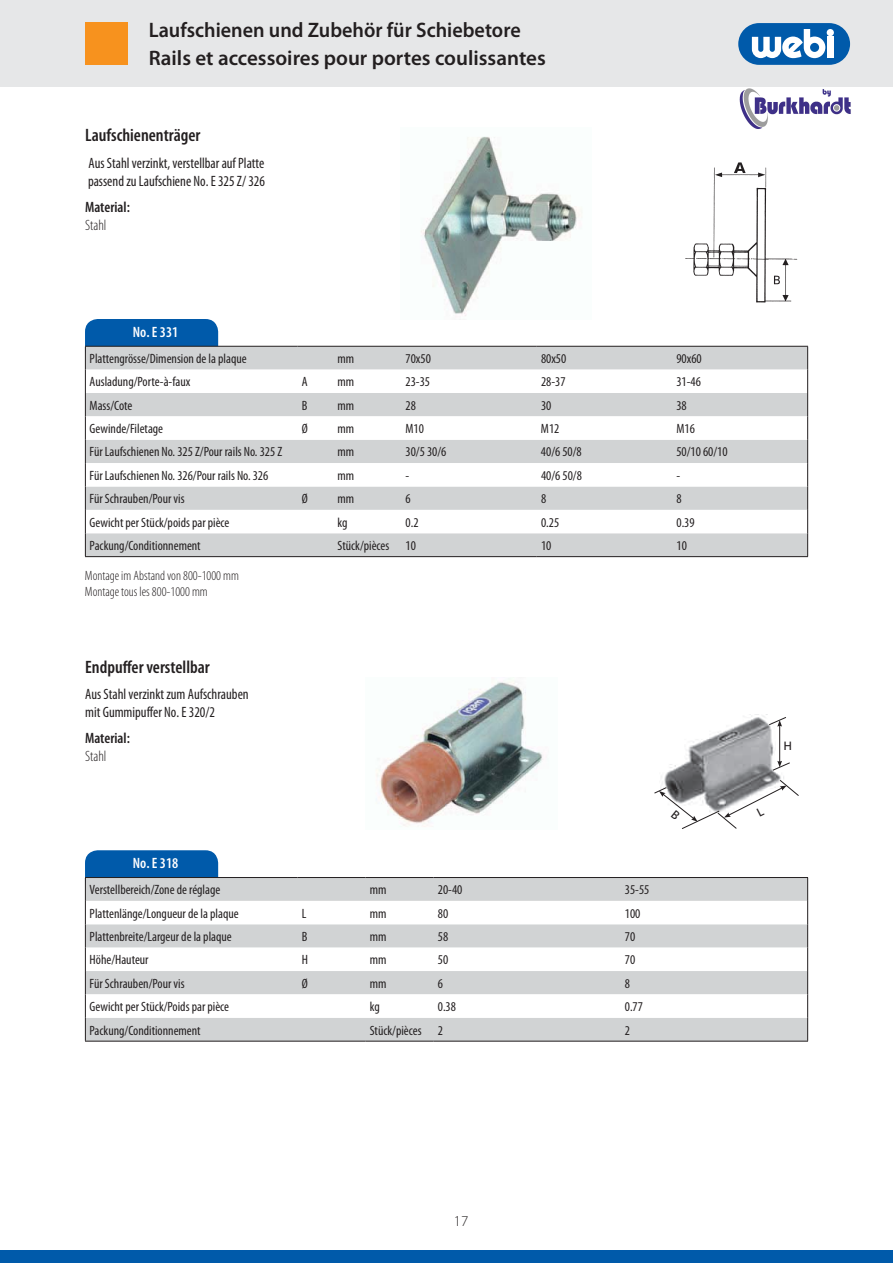
<style>
.page{position:relative;width:893px;height:1263px;background:#fff}
.page>*{position:absolute;margin:0;border:0;box-sizing:border-box;transform-origin:0 0}
.t1{font:600 21px/27.8px "Myriad Pro";color:#231f20;scale:.96 1}
.t2{font:600 condensed 18px "Myriad Pro";color:#231f20}
.t3{font:condensed 15px/18px "Myriad Pro";color:#231f20;scale:.96 1}
.t4{font:600 condensed 15px "Myriad Pro";color:#231f20}
.t5{font:600 condensed 15px "Myriad Pro";color:#fff}
.t6{font:300 condensed 15px "Myriad Pro";color:#231f20}
.t7{font:300 15px "Myriad Pro";color:#231f20}
.t8{font:condensed 13.5px "Myriad Pro";color:#231f20}
.t9{font:300 condensed 13.5px/16.2px "Myriad Pro";color:#231f20}
.t10{font:12px "Frutiger";color:#231f20}
</style>
<div class="page">
<div style="left:0;top:0;width:893px;height:86px;background:#e6e7e8"></div>
<div style="left:738px;top:23px;width:112px;height:42px;background:#005aaa;border-radius:21px"></div>
<div style="left:827px;top:29px;width:7px;height:7px;background:#fff;border-radius:50%"></div>
<div style="left:827px;top:37px;width:6px;height:21px;background:#fff"></div>
<svg style="left:752px;top:29px;width:73px;height:29px"></svg>
<div style="left:85px;top:23px;width:43px;height:42px;background:#f7921e"></div>
<div style="left:0;top:1250px;width:893px;height:13px;background:#005aaa"></div>
<img style="left:421px;top:136px;width:161px;height:180px">
<img style="left:376px;top:678px;width:167px;height:149px">
<div style="left:85px;top:319px;width:133px;height:43px;background:#005aaa;border-radius:13px"></div>
<div style="left:85px;top:850px;width:133px;height:43px;background:#005aaa;border-radius:13px"></div>
<div style="left:86px;top:347px;width:721px;height:209px;background:#d1d3d4"></div>
<svg style="left:86px;top:370px;width:721px;height:163px"></svg>
<hr style="left:85px;top:346px;width:213px;height:1px;background:#231f20">
<hr style="left:298px;top:346px;width:239px;height:1px;background:#231f20">
<hr style="left:537px;top:346px;width:271px;height:1px;background:#231f20">
<svg style="left:85px;top:347px;width:1px;height:209px"></svg>
<svg style="left:807px;top:347px;width:1px;height:209px"></svg>
<hr style="left:85px;top:556px;width:452px;height:1px;background:#231f20">
<hr style="left:537px;top:556px;width:271px;height:1px;background:#231f20">
<div style="left:86px;top:878px;width:721px;height:163px;background:#d1d3d4"></div>
<svg style="left:86px;top:901px;width:721px;height:117px"></svg>
<hr style="left:85px;top:877px;width:213px;height:1px;background:#231f20">
<hr style="left:298px;top:877px;width:68px;height:1px;background:#231f20">
<hr style="left:366px;top:877px;width:68px;height:1px;background:#231f20">
<hr style="left:434px;top:877px;width:374px;height:1px;background:#231f20">
<svg style="left:85px;top:878px;width:1px;height:163px"></svg>
<svg style="left:807px;top:878px;width:1px;height:163px"></svg>
<hr style="left:85px;top:1041px;width:281px;height:1px;background:#231f20">
<hr style="left:366px;top:1041px;width:68px;height:1px;background:#231f20">
<hr style="left:434px;top:1041px;width:374px;height:1px;background:#231f20">
<img style="left:739px;top:88px;width:112px;height:41px">
<img style="left:685px;top:162px;width:113px;height:141px">
<img style="left:661px;top:714px;width:123px;height:66px">
<hr style="left:779px;top:725px;width:1px;height:37px;background:#231f20">
<svg style="left:768px;top:717px;width:18px;height:10px"></svg>
<svg style="left:772px;top:761px;width:18px;height:10px"></svg>
<svg style="left:654px;top:780px;width:145px;height:49px"></svg>
<h1 class="t1" style="left:149px;top:16px;width:415px">Laufschienen und Zubehör für Schiebetore<br>Rails et accessoires pour portes coulissantes</h1>
<h2 class="t2" style="left:85px;top:128px;width:117px">Laufschienenträger</h2>
<p class="t3" style="left:88px;top:154px;width:186px">Aus Stahl verzinkt, verstellbar auf Platte passend zu Laufschiene No. E 325 Z/ 326</p>
<p class="t4" style="left:85px;top:201px;width:46px">Material:</p>
<p class="t6" style="left:85px;top:220px;width:23px">Stahl</p>
<p class="t5" style="left:133px;top:326px;width:47px">No. E 331</p>
<p class="t8" style="left:90px;top:353px;width:159px">Plattengrösse/Dimension de la plaque</p>
<p class="t8" style="left:337px;top:353px;width:18px">mm</p>
<p class="t8" style="left:405px;top:353px;width:27px">70x50</p>
<p class="t8" style="left:541px;top:353px;width:27px">80x50</p>
<p class="t8" style="left:676px;top:353px;width:27px">90x60</p>
<p class="t8" style="left:90px;top:377px;width:102px">Ausladung/Porte-à-faux</p>
<p class="t8" style="left:302px;top:377px;width:7px">A</p>
<p class="t8" style="left:337px;top:377px;width:18px">mm</p>
<p class="t8" style="left:405px;top:377px;width:26px">23-35</p>
<p class="t8" style="left:541px;top:377px;width:26px">28-37</p>
<p class="t8" style="left:676px;top:377px;width:26px">31-46</p>
<p class="t8" style="left:90px;top:400px;width:44px">Mass/Cote</p>
<p class="t8" style="left:302px;top:400px;width:7px">B</p>
<p class="t8" style="left:337px;top:400px;width:18px">mm</p>
<p class="t8" style="left:405px;top:400px;width:12px">28</p>
<p class="t8" style="left:541px;top:400px;width:12px">30</p>
<p class="t8" style="left:676px;top:400px;width:12px">38</p>
<p class="t8" style="left:90px;top:423px;width:75px">Gewinde/Filetage</p>
<p class="t8" style="left:302px;top:423px;width:8px">Ø</p>
<p class="t8" style="left:337px;top:423px;width:18px">mm</p>
<p class="t8" style="left:405px;top:423px;width:20px">M10</p>
<p class="t8" style="left:541px;top:423px;width:20px">M12</p>
<p class="t8" style="left:676px;top:423px;width:20px">M16</p>
<p class="t8" style="left:90px;top:447px;width:194px">Für Laufschienen No. 325 Z/Pour rails No. 325 Z</p>
<p class="t8" style="left:337px;top:447px;width:18px">mm</p>
<p class="t8" style="left:405px;top:447px;width:42px">30/5 30/6</p>
<p class="t8" style="left:541px;top:447px;width:42px">40/6 50/8</p>
<p class="t8" style="left:676px;top:447px;width:53px">50/10 60/10</p>
<p class="t8" style="left:90px;top:470px;width:180px">Für Laufschienen No. 326/Pour rails No. 326</p>
<p class="t8" style="left:337px;top:470px;width:18px">mm</p>
<p class="t8" style="left:405px;top:470px;width:5px">-</p>
<p class="t8" style="left:541px;top:470px;width:42px">40/6 50/8</p>
<p class="t8" style="left:676px;top:470px;width:5px">-</p>
<p class="t8" style="left:90px;top:494px;width:96px">Für Schrauben/Pour vis</p>
<p class="t8" style="left:302px;top:494px;width:8px">Ø</p>
<p class="t8" style="left:337px;top:494px;width:18px">mm</p>
<p class="t8" style="left:405px;top:494px;width:7px">6</p>
<p class="t8" style="left:541px;top:494px;width:7px">8</p>
<p class="t8" style="left:676px;top:494px;width:7px">8</p>
<p class="t8" style="left:90px;top:517px;width:141px">Gewicht per Stück/poids par pièce</p>
<p class="t8" style="left:337px;top:517px;width:11px">kg</p>
<p class="t8" style="left:405px;top:517px;width:15px">0.2</p>
<p class="t8" style="left:541px;top:517px;width:20px">0.25</p>
<p class="t8" style="left:676px;top:517px;width:20px">0.39</p>
<p class="t8" style="left:90px;top:540px;width:113px">Packung/Conditionnement</p>
<p class="t8" style="left:337px;top:540px;width:80px">Stück/pièces 10</p>
<p class="t8" style="left:541px;top:540px;width:12px">10</p>
<p class="t8" style="left:676px;top:540px;width:12px">10</p>
<p class="t9" style="left:85px;top:569px;width:155px">Montage im Abstand von 800-1000 mm<br>Montage tous les 800-1000 mm</p>
<h2 class="t2" style="left:85px;top:660px;width:126px">Endpuffer verstellbar</h2>
<p class="t3" style="left:85px;top:686px;width:172px">Aus Stahl verzinkt zum Aufschrauben mit Gummipuffer No. E 320/2</p>
<p class="t4" style="left:85px;top:733px;width:46px">Material:</p>
<p class="t6" style="left:85px;top:751px;width:23px">Stahl</p>
<p class="t5" style="left:133px;top:857px;width:47px">No. E 318</p>
<p class="t8" style="left:90px;top:885px;width:132px">Verstellbereich/Zone de réglage</p>
<p class="t8" style="left:370px;top:885px;width:18px">mm</p>
<p class="t8" style="left:438px;top:885px;width:26px">20-40</p>
<p class="t8" style="left:625px;top:885px;width:26px">35-55</p>
<p class="t8" style="left:90px;top:908px;width:151px">Plattenlänge/Longueur de la plaque</p>
<p class="t8" style="left:302px;top:908px;width:6px">L</p>
<p class="t8" style="left:370px;top:908px;width:18px">mm</p>
<p class="t8" style="left:438px;top:908px;width:12px">80</p>
<p class="t8" style="left:625px;top:908px;width:17px">100</p>
<p class="t8" style="left:90px;top:931px;width:144px">Plattenbreite/Largeur de la plaque</p>
<p class="t8" style="left:302px;top:931px;width:7px">B</p>
<p class="t8" style="left:370px;top:931px;width:18px">mm</p>
<p class="t8" style="left:438px;top:931px;width:12px">58</p>
<p class="t8" style="left:625px;top:931px;width:12px">70</p>
<p class="t8" style="left:90px;top:955px;width:61px">Höhe/Hauteur</p>
<p class="t8" style="left:302px;top:955px;width:8px">H</p>
<p class="t8" style="left:370px;top:955px;width:18px">mm</p>
<p class="t8" style="left:438px;top:955px;width:12px">50</p>
<p class="t8" style="left:625px;top:955px;width:12px">70</p>
<p class="t8" style="left:90px;top:978px;width:96px">Für Schrauben/Pour vis</p>
<p class="t8" style="left:302px;top:978px;width:8px">Ø</p>
<p class="t8" style="left:370px;top:978px;width:18px">mm</p>
<p class="t8" style="left:438px;top:978px;width:7px">6</p>
<p class="t8" style="left:625px;top:978px;width:7px">8</p>
<p class="t8" style="left:90px;top:1001px;width:141px">Gewicht per Stück/Poids par pièce</p>
<p class="t8" style="left:370px;top:1001px;width:11px">kg</p>
<p class="t8" style="left:438px;top:1001px;width:20px">0.38</p>
<p class="t8" style="left:625px;top:1001px;width:20px">0.77</p>
<p class="t8" style="left:90px;top:1025px;width:113px">Packung/Conditionnement</p>
<p class="t8" style="left:370px;top:1025px;width:75px">Stück/pièces 2</p>
<p class="t8" style="left:625px;top:1025px;width:7px">2</p>
<p class="t10" style="left:784px;top:739px;width:10px">H</p>
<p class="t7" style="left:454px;top:1212px;width:16px">17</p>
</div>
